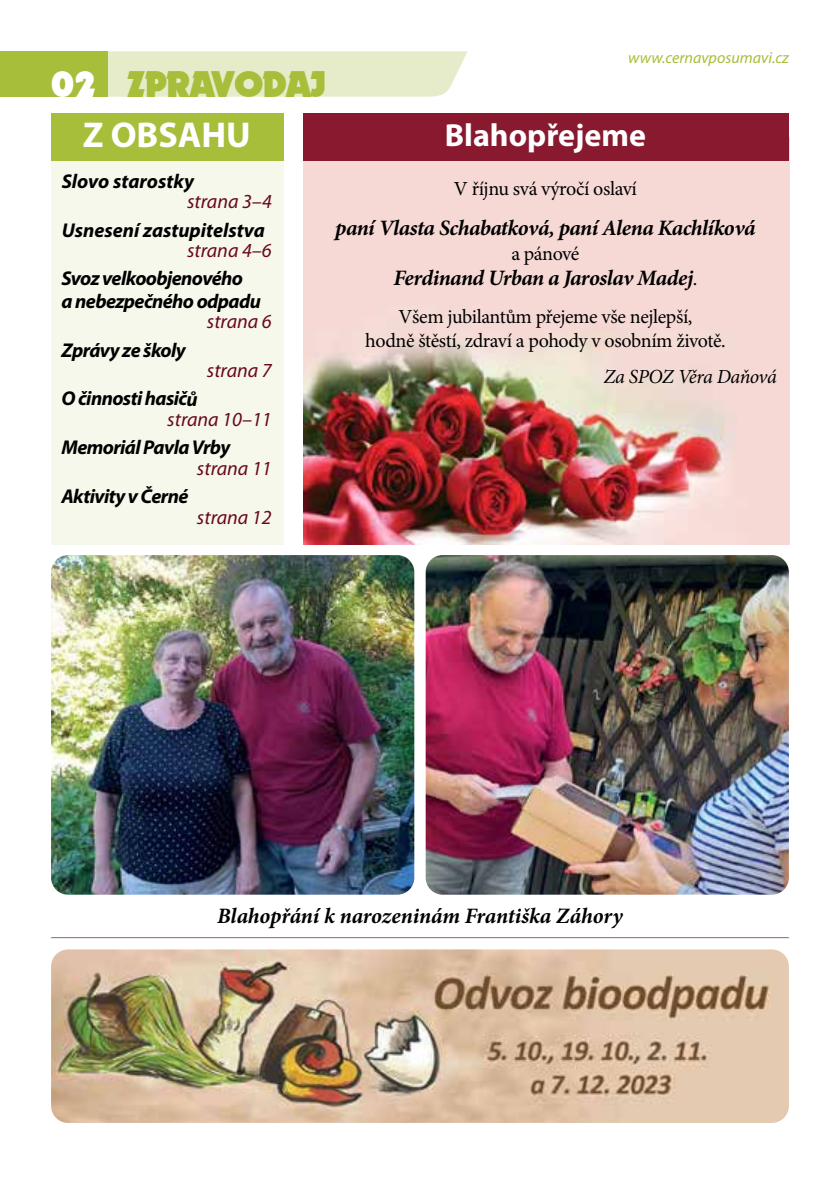
<style>
.page{position:relative;width:840px;height:1191px;background:#fff}
.page>*{position:absolute;margin:0;border:0;box-sizing:border-box;transform-origin:0 0}
.t1{font:36px "Dynamo CE";color:#a7be3a}
.t2{font:700 36px "Myriad Pro";color:#fff}
.t3{font:36px "Dynamo CE";color:#fff}
.t4{font:700 32px "Myriad Pro";color:#fff}
.t5{font:italic 700 22px "Minion Pro";letter-spacing:-.02em;color:#000}
.t6{font:20px "Minion Pro";letter-spacing:-.02em;color:#000}
.t7{font:italic 700 20px "Myriad Pro";letter-spacing:-.03em;color:#000}
.t8{font:italic 20px "Myriad Pro";color:#690721}
.t9{font:italic 700 20px "Myriad Pro";color:#000}
.t10{font:italic 20px "Minion Pro";letter-spacing:-.025em;color:#000}
.t11{font:italic 16px "Myriad Pro";color:#a7be3a}
.s1{font-weight:400;font-style:normal;font-size:20px}
</style>
<div class="page">
<svg style="left:108px;top:51px;width:359px;height:46px;background:#e7ebcc"></svg>
<div style="left:0;top:51px;width:108px;height:46px;background:#a7be3a"></div>
<div style="left:51px;top:113px;width:232px;height:431px;background:#f5f8eb"></div>
<div style="left:51px;top:113px;width:232px;height:48px;background:#a7be3a"></div>
<img style="left:303px;top:137px;width:486px;height:407px">
<div style="left:303px;top:113px;width:485px;height:48px;background:#88192f"></div>
<img style="left:51px;top:555px;width:363px;height:339px;border-radius:17px">
<img style="left:425px;top:555px;width:363px;height:339px;border-radius:17px">
<img style="left:51px;top:949px;width:737px;height:174px;border-radius:17px">
<hr style="left:51px;top:937px;width:737px;height:1px;background:#9d684a">
<p class="t3" style="left:51px;top:68px;width:48px">02</p>
<p class="t1" style="left:127px;top:68px;width:200px">ZPRAVODAJ</p>
<p class="t11" style="left:628px;top:48px;width:162px">www.cernavposumavi.cz</p>
<p class="t2" style="left:83px;top:114px;width:170px">Z OBSAHU</p>
<p class="t9" style="left:62px;top:169px;width:134px">Slovo starostky</p>
<p class="t8" style="left:187px;top:190px;width:86px">strana 3–4</p>
<p class="t9" style="left:62px;top:218px;width:204px">Usnesení zastupitelstva</p>
<p class="t8" style="left:187px;top:238px;width:86px">strana 4–6</p>
<p class="t7" style="left:62px;top:267px;width:183px">Svoz velkoobjenového</p>
<p class="t7" style="left:62px;top:289px;width:201px">a nebezpečného odpadu</p>
<p class="t8" style="left:207px;top:310px;width:66px">strana 6</p>
<p class="t7" style="left:62px;top:338px;width:126px">Zprávy ze školy</p>
<p class="t8" style="left:207px;top:358px;width:66px">strana 7</p>
<p class="t7" style="left:62px;top:387px;width:138px">O činnosti hasičů</p>
<p class="t8" style="left:167px;top:407px;width:106px">strana 10–11</p>
<p class="t7" style="left:62px;top:436px;width:170px">Memoriál Pavla Vrby</p>
<p class="t8" style="left:197px;top:456px;width:76px">strana 11</p>
<p class="t7" style="left:61px;top:484px;width:128px">Aktivity v Černé</p>
<p class="t8" style="left:197px;top:505px;width:76px">strana 12</p>
<p class="t4" style="left:444px;top:116px;width:202px">Blahopřejeme</p>
<p class="t6" style="left:453px;top:181px;width:184px">V říjnu svá výročí oslaví</p>
<p class="t5" style="left:335px;top:214px;width:421px">paní Vlasta Schabatková, paní Alena Kachlíková</p>
<p class="t6" style="left:511px;top:245px;width:70px">a pánové</p>
<p class="t5" style="left:393px;top:265px;width:305px">Ferdinand Urban a Jaroslav Madej<span class="s1">.</span></p>
<p class="t6" style="left:398px;top:309px;width:295px">Všem jubilantům přejeme vše nejlepší,</p>
<p class="t6" style="left:365px;top:333px;width:362px">hodně štěstí, zdraví a pohody v osobním životě.</p>
<p class="t10" style="left:603px;top:364px;width:174px">Za SPOZ Věra Daňová</p>
<p class="t5" style="left:217px;top:902px;width:407px">Blahopřání k narozeninám Františka Záhory</p>
</div>
